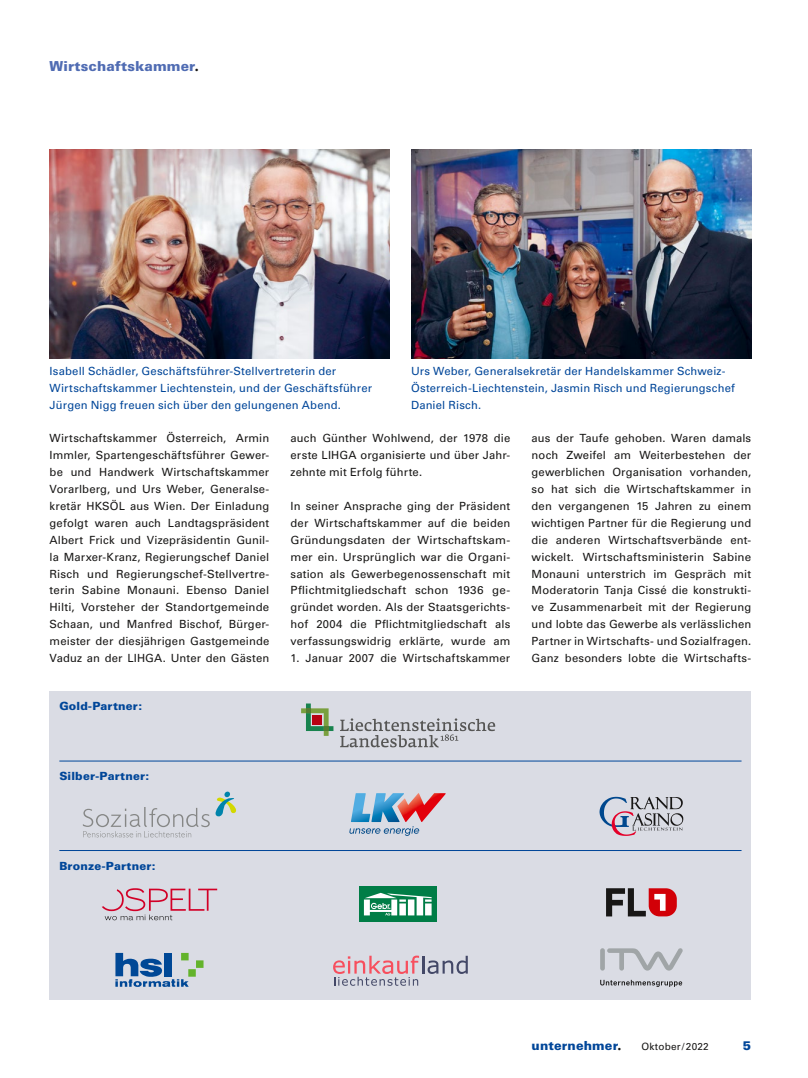
<style>
.page{position:relative;width:808px;height:1078px;background:#fff}
.page>*{position:absolute;margin:0;border:0;box-sizing:border-box;transform-origin:0 0}
.t1{font:900 13.75px "Univers";letter-spacing:.01em;color:#506cb3}
.t2{font:900 12.5px "Univers";letter-spacing:.01em;color:#004699}
.t3{font:11.25px/16.9px "Univers";letter-spacing:.01em;color:#181716;text-align:justify}
.t4{font:11.25px/16.9px "Univers";letter-spacing:.015em;color:#004699}
.t5{font:900 11.25px "Univers";letter-spacing:.015em;color:#004699}
.t6{font:10px "Univers";letter-spacing:.02em;color:#181716}
.s1{font-family:"Futura BT";font-weight:800;font-size:15.12px;color:#181716}
.s2{font-family:"Futura";font-weight:800;font-size:13.75px;color:#181716}
</style>
<div class="page">
<img style="left:50px;top:149px;width:340px;height:209px">
<img style="left:411px;top:149px;width:340px;height:209px">
<div style="left:50px;top:690px;width:701px;height:309px;background:#dadce4"></div>
<svg style="left:340px;top:718px;width:155px;height:29px"></svg>
<svg style="left:301px;top:703px;width:32px;height:32px"></svg>
<svg style="left:599px;top:796px;width:84px;height:39px"></svg>
<img style="left:419px;top:793px;width:27px;height:28px">
<svg style="left:349px;top:793px;width:70px;height:42px"></svg>
<svg style="left:83px;top:791px;width:153px;height:46px"></svg>
<div style="left:600px;top:947px;width:5px;height:23px;background:#a0a5a7;border-radius:2px"></div>
<svg style="left:607px;top:948px;width:76px;height:22px"></svg>
<svg style="left:600px;top:979px;width:82px;height:7px"></svg>
<svg style="left:333px;top:955px;width:135px;height:30px"></svg>
<svg style="left:115px;top:952px;width:74px;height:34px"></svg>
<svg style="left:188px;top:968px;width:8px;height:8px"></svg>
<div style="left:196px;top:960px;width:8px;height:7px;background:#63b32b"></div>
<div style="left:181px;top:952px;width:8px;height:8px;background:#63b32b"></div>
<svg style="left:606px;top:888px;width:71px;height:28px"></svg>
<div style="left:359px;top:886px;width:77px;height:35px;background:#007d46"></div>
<svg style="left:364px;top:892px;width:68px;height:23px"></svg>
<svg style="left:102px;top:888px;width:115px;height:32px"></svg>
<hr style="left:59px;top:760px;width:682px;height:1px;background:#004699">
<hr style="left:59px;top:850px;width:682px;height:1px;background:#004699">
<p class="t1" style="left:50px;top:57px;width:151px">Wirtschaftskammer<span class="s1">.</span></p>
<p class="t4" style="left:50px;top:362px;width:324px">Isabell Schädler, Geschäftsführer-Stellvertreterin der<br>Wirtschaftskammer Liechtenstein, und der Geschäftsführer<br>Jürgen Nigg freuen sich über den gelungenen Abend.</p>
<p class="t4" style="left:411px;top:362px;width:325px">Urs Weber, Generalsekretär der Handelskammer Schweiz-<br>Österreich-Liechtenstein, Jasmin Risch und Regierungschef<br>Daniel Risch.</p>
<p class="t3" style="left:50px;top:430px;width:221px">Wirtschaftskammer Österreich, Armin Immler, Spartengeschäftsführer Gewer&shy;be und Handwerk Wirtschaftskammer Vorarlberg, und Urs Weber, Generalse&shy;kretär HKSÖL aus Wien. Der Einladung gefolgt waren auch Landtagspräsident Albert Frick und Vizepräsidentin Gunil&shy;la Marxer-Kranz, Regierungschef Daniel Risch und Regierungschef-Stellvertre&shy;terin Sabine Monauni. Ebenso Daniel Hilti, Vorsteher der Standortgemeinde Schaan, und Manfred Bischof, Bürger&shy;meister der diesjährigen Gastgemeinde Vaduz an der LIHGA. Unter den Gästen</p>
<p class="t3" style="left:291px;top:430px;width:221px">auch Günther Wohlwend, der 1978 die erste LIHGA organisierte und über Jahr&shy;zehnte mit Erfolg führte.</p>
<p class="t3" style="left:291px;top:497px;width:221px">In seiner Ansprache ging der Präsident der Wirtschaftskammer auf die beiden Gründungsdaten der Wirtschaftskam&shy;mer ein. Ursprünglich war die Organi&shy;sation als Gewerbegenossenschaft mit Pflichtmitgliedschaft schon 1936 ge&shy;gründet worden. Als der Staatsgerichts&shy;hof 2004 die Pflichtmitgliedschaft als verfassungswidrig erklärte, wurde am</p>
<p class="t3" style="left:291px;top:649px;width:221px">1. Januar 2007 die Wirtschaftskammer</p>
<p class="t5" style="left:59px;top:698px;width:84px">Gold-Partner:</p>
<p class="t3" style="left:531px;top:430px;width:221px">aus der Taufe gehoben. Waren damals noch Zweifel am Weiterbestehen der gewerblichen Organisation vorhanden, so hat sich die Wirtschaftskammer in den vergangenen 15 Jahren zu einem wichtigen Partner für die Regierung und die anderen Wirtschaftsverbände ent&shy;wickelt. Wirtschaftsministerin Sabine Monauni unterstrich im Gespräch mit Moderatorin Tanja Cissé die konstrukti&shy;ve Zusammenarbeit mit der Regierung und lobte das Gewerbe als verlässlichen Partner in Wirtschafts- und Sozialfragen.<br>Ganz besonders lobte die Wirtschafts-</p>
<p class="t5" style="left:59px;top:768px;width:91px">Silber-Partner:</p>
<p class="t5" style="left:59px;top:858px;width:98px">Bronze-Partner:</p>
<p class="t2" style="left:531px;top:1037px;width:92px">unternehmer<span class="s2">.</span></p>
<p class="t6" style="left:641px;top:1040px;width:69px">Oktober/2022</p>
<p class="t2" style="left:743px;top:1037px;width:10px">5</p>
</div>
